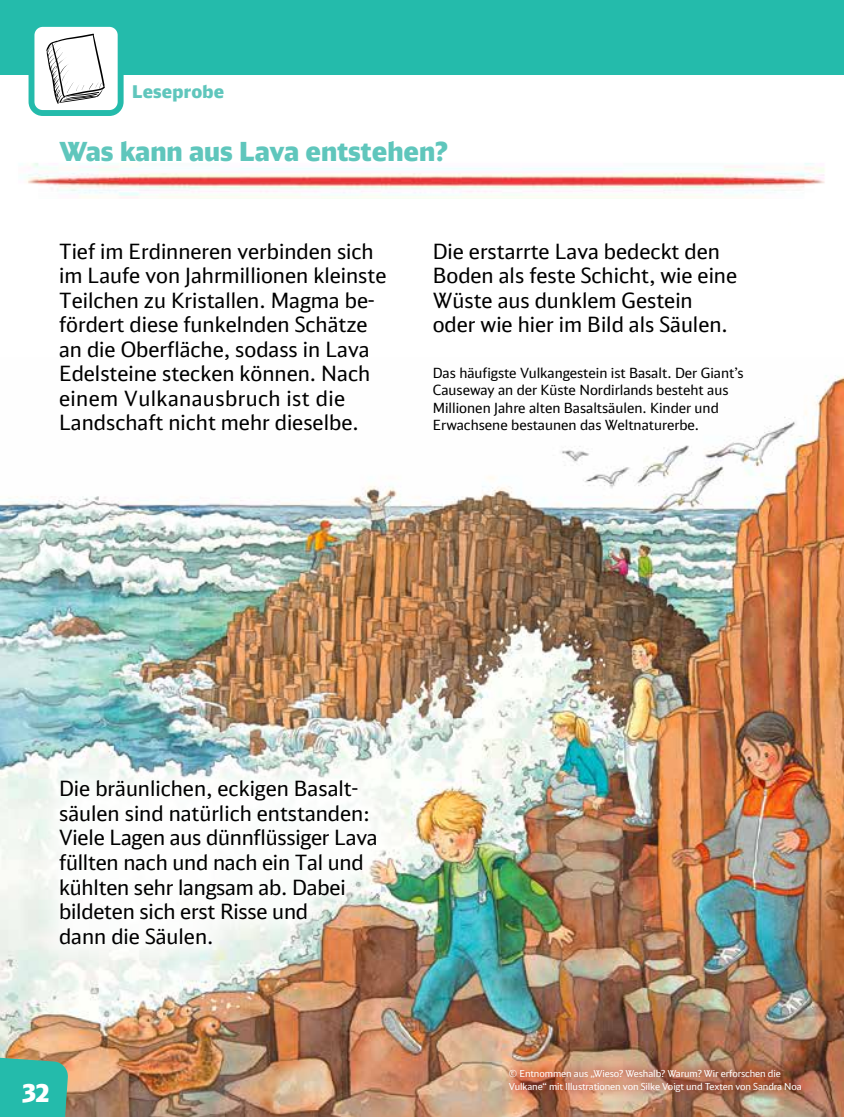
<style>
.page{position:relative;width:844px;height:1117px;background:#fff}
.page>*{position:absolute;margin:0;border:0;box-sizing:border-box;transform-origin:0 0}
.t1{font:900 26.25px "DB Head";color:#5fc6bc}
.t2{font:900 24.5px "DB Head";color:#fff}
.t3{font:21px/24.5px "DB Head";color:#000}
.t4{font:900 17.5px "DB Head";letter-spacing:.01em;color:#5fc6bc}
.t5{font:14px/17.5px "DB Head";color:#000}
.t6{font:9.62px/12.2px "DB Head";letter-spacing:-.01em;color:#fff}
</style>
<div class="page">
<img style="left:0;top:375px;width:843px;height:741px">
<img style="left:19px;top:83px;width:806px;height:115px">
<div style="left:32px;top:752px;width:372px;height:219px;background:#fff;opacity:.85"></div>
<div style="left:499px;top:1059px;width:312px;height:42px;background:#a2211c;opacity:.65"></div>
<div style="left:0;top:0;width:843px;height:74px;background:#24bbab"></div>
<div style="left:31px;top:24px;width:90px;height:89px;background:#fff;border-radius:11px"></div>
<div style="left:29px;top:21px;width:95px;height:95px;border:6px solid #24bbab;border-radius:11px"></div>
<svg style="left:46px;top:34px;width:59px;height:70px"></svg>
<svg style="left:0;top:1055px;width:68px;height:61px;background:#35b5a2"></svg>
<p class="t4" style="left:132px;top:80px;width:93px">Leseprobe</p>
<p class="t1" style="left:59px;top:135px;width:390px">Was kann aus Lava entstehen?</p>
<p class="t3" style="left:59px;top:238px;width:329px">Tief im Erdinneren verbinden sich im Laufe von Jahrmillionen kleinste Teilchen zu Kristallen. Magma be&shy;fördert diese funkelnden Schätze an die Oberfläche, sodass in Lava Edelsteine stecken können. Nach einem Vulkanausbruch ist die Landschaft nicht mehr dieselbe.</p>
<p class="t3" style="left:432px;top:238px;width:306px">Die erstarrte Lava bedeckt den<br>Boden als feste Schicht, wie eine<br>Wüste aus dunklem Gestein oder wie hier im Bild als Säulen.</p>
<p class="t5" style="left:432px;top:363px;width:312px">Das häufigste Vulkangestein ist Basalt. Der Giant’s Causeway an der Küste Nordirlands besteht aus Millionen Jahre alten Basaltsäulen. Kinder und Erwachsene bestaunen das Weltnaturerbe.</p>
<p class="t3" style="left:59px;top:776px;width:320px">Die bräunlichen, eckigen Basalt&shy;säulen sind natürlich entstanden:<br>Viele Lagen aus dünnflüssiger Lava füllten nach und nach ein Tal und kühlten sehr langsam ab. Dabei bildeten sich erst Risse und<br>dann die Säulen.</p>
<p class="t2" style="left:23px;top:1077px;width:28px">32</p>
<p class="t6" style="left:508px;top:1067px;width:294px">© Entnommen aus „Wieso? Weshalb? Warum? Wir erforschen die<br>Vulkane“ mit Illustrationen von Silke Voigt und Texten von Sandra Noa</p>
</div>
